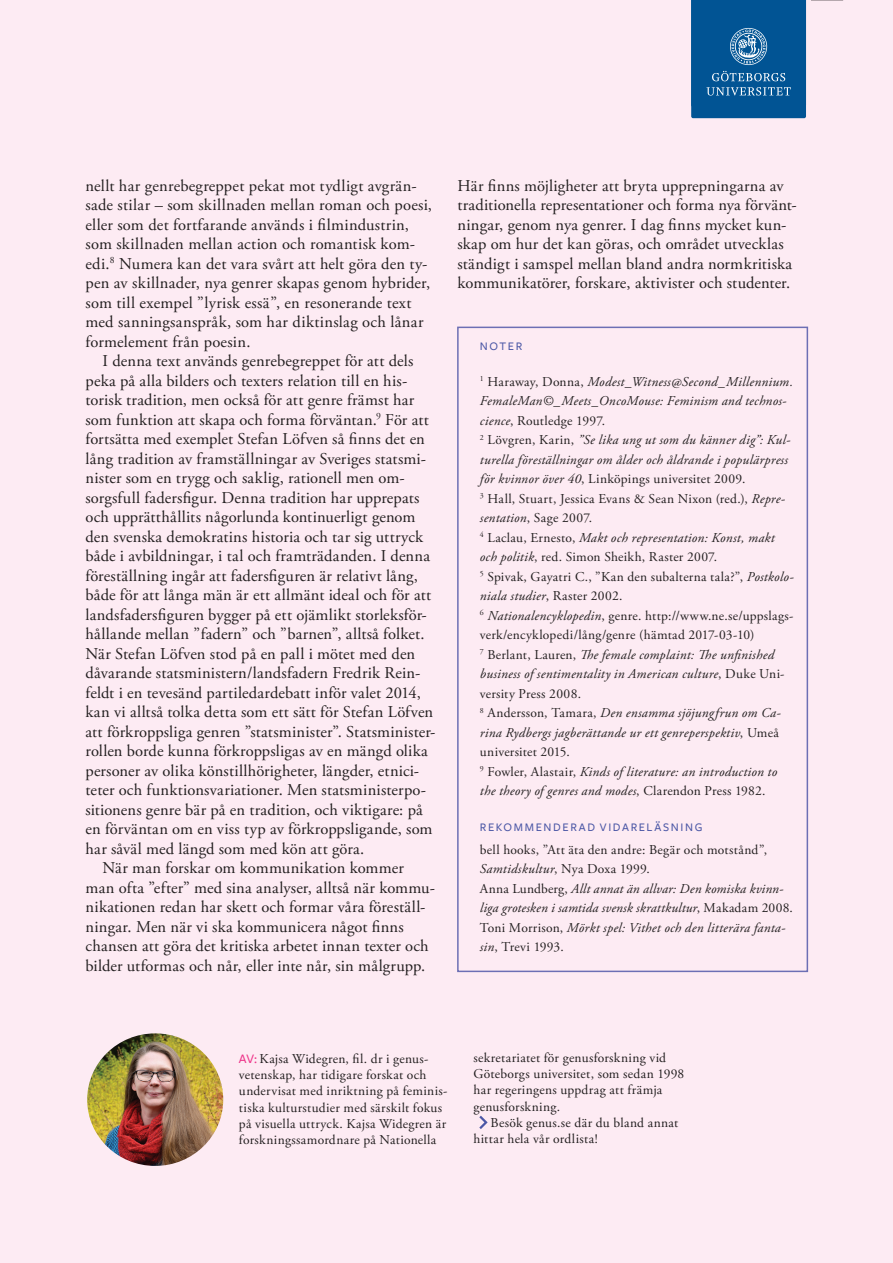
<style>
.page{position:relative;width:893px;height:1263px;background:#fdebf3}
.page>*{position:absolute;margin:0;border:0;box-sizing:border-box;transform-origin:0 0}
.t1{font:16.5px/19.5px "Adobe Garamond Pro";letter-spacing:.01em;color:#231f20}
.t2{font:italic 13.5px/19.5px "Adobe Garamond Pro";letter-spacing:.02em;color:#231f20}
.t3{font:13.5px/16.2px "Adobe Garamond Pro";letter-spacing:.025em;color:#231f20}
.t4{font:500 12px "Freight Sans";letter-spacing:.135em;color:#4c58a6}
.s1{font-style:normal}
.s2{font-family:"Freight Sans";font-weight:500;color:#ee378b}
</style>
<div class="page">
<div style="left:457px;top:327px;width:351px;height:645px;border:2px solid #6c6fb4"></div>
<svg style="left:691px;top:0;width:115px;height:118px;background:#105e9a"></svg>
<hr style="left:811px;top:0;width:32px;height:1px;background:#231f20">
<svg style="left:479px;top:1116px;width:9px;height:13px"></svg>
<img style="left:87px;top:1033px;width:136px;height:133px">
<p class="t1" style="left:86px;top:176px;width:348px">nellt har genrebegreppet pekat mot tydligt avgrän&shy;sade stilar – som skillnaden mellan roman och poesi, eller som det fortfarande används i filmindustrin, som skillnaden mellan action och romantisk kom&shy;edi.<sup>8</sup> Numera kan det vara svårt att helt göra den ty&shy;pen av skillnader, nya genrer skapas genom hybrider, som till exempel ”lyrisk essä”, en resonerande text med sanningsanspråk, som har diktinslag och lånar formelement från poesin.</p>
<p class="t1" style="left:103px;top:352px;width:312px">I denna text används genrebegreppet för att dels</p>
<p class="t1" style="left:86px;top:371px;width:323px">peka på alla bilders och texters relation till en his-</p>
<p class="t1" style="left:86px;top:391px;width:330px">torisk tradition, men också för att genre främst har</p>
<p class="t1" style="left:86px;top:410px;width:345px">som funktion att skapa och forma förväntan.<sup>9</sup> För att</p>
<p class="t1" style="left:86px;top:430px;width:341px">fortsätta med exemplet Stefan Löfven så finns det en</p>
<p class="t1" style="left:86px;top:449px;width:342px">lång tradition av framställningar av Sveriges statsmi-</p>
<p class="t1" style="left:86px;top:469px;width:321px">nister som en trygg och saklig, rationell men om-</p>
<p class="t1" style="left:86px;top:488px;width:335px">sorgsfull fadersfigur. Denna tradition har upprepats</p>
<p class="t1" style="left:86px;top:508px;width:331px">och upprätthållits någorlunda kontinuerligt genom</p>
<p class="t1" style="left:86px;top:527px;width:339px">den svenska demokratins historia och tar sig uttryck</p>
<p class="t1" style="left:86px;top:547px;width:346px">både i avbildningar, i tal och framträdanden. I denna</p>
<p class="t1" style="left:86px;top:566px;width:334px">föreställning ingår att fadersfiguren är relativt lång,</p>
<p class="t1" style="left:86px;top:586px;width:347px">både för att långa män är ett allmänt ideal och för att</p>
<p class="t1" style="left:86px;top:605px;width:343px">landsfadersfiguren bygger på ett ojämlikt storleksför-</p>
<p class="t1" style="left:86px;top:625px;width:341px">hållande mellan ”fadern” och ”barnen”, alltså folket.</p>
<p class="t1" style="left:86px;top:644px;width:331px">När Stefan Löfven stod på en pall i mötet med den</p>
<p class="t1" style="left:86px;top:664px;width:336px">dåvarande statsministern/landsfadern Fredrik Rein-</p>
<p class="t1" style="left:86px;top:683px;width:337px">feldt i en tevesänd partiledardebatt inför valet 2014,</p>
<p class="t1" style="left:86px;top:703px;width:349px">kan vi alltså tolka detta som ett sätt för Stefan Löfven</p>
<p class="t1" style="left:86px;top:722px;width:352px">att förkroppsliga genren ”statsminister”. Statsminister-</p>
<p class="t1" style="left:86px;top:742px;width:344px">rollen borde kunna förkroppsligas av en mängd olika</p>
<p class="t1" style="left:86px;top:761px;width:335px">personer av olika könstillhörigheter, längder, etnici-</p>
<p class="t1" style="left:86px;top:781px;width:342px">teter och funktionsvariationer. Men statsministerpo-</p>
<p class="t1" style="left:86px;top:800px;width:339px">sitionens genre bär på en tradition, och viktigare: på</p>
<p class="t1" style="left:86px;top:820px;width:348px">en förväntan om en viss typ av förkroppsligande, som</p>
<p class="t1" style="left:86px;top:839px;width:280px">har såväl med längd som med kön att göra.</p>
<p class="t1" style="left:103px;top:859px;width:303px">När man forskar om kommunikation kommer</p>
<p class="t1" style="left:86px;top:878px;width:351px">man ofta ”efter” med sina analyser, alltså när kommu-</p>
<p class="t1" style="left:86px;top:898px;width:342px">nikationen redan har skett och formar våra föreställ-</p>
<p class="t1" style="left:86px;top:917px;width:320px">ningar. Men när vi ska kommunicera något finns</p>
<p class="t1" style="left:86px;top:937px;width:345px">chansen att göra det kritiska arbetet innan texter och</p>
<p class="t1" style="left:86px;top:956px;width:341px">bilder utformas och når, eller inte når, sin målgrupp.</p>
<p class="t1" style="left:457px;top:176px;width:341px">Här finns möjligheter att bryta upprepningarna av traditionella representationer och forma nya förvänt&shy;ningar, genom nya genrer. I dag finns mycket kun&shy;skap om hur det kan göras, och området utvecklas ständigt i samspel mellan bland andra normkritiska kommunikatörer, forskare, aktivister och studenter.</p>
<p class="t4" style="left:480px;top:340px;width:44px">NOTER</p>
<p class="t2" style="left:480px;top:372px;width:315px"><sup>1</sup> <span class="s1">Haraway, Donna,</span> Modest_Witness@Second_Millennium.<br>FemaleMan©_Meets_OncoMouse: Feminism and technos&shy;cience<span class="s1">, Routledge 1997.<br></span><sup>2</sup> <span class="s1">Lövgren, Karin,</span> ”Se lika ung ut som du känner dig”: Kul&shy;turella föreställningar om ålder och åldrande i populärpress för kvinnor över 40<span class="s1">, Linköpings universitet 2009.<br></span><sup>3</sup> <span class="s1">Hall, Stuart, Jessica Evans &amp; Sean Nixon (red.),</span> Repre&shy;sentation<span class="s1">, Sage 2007.<br></span><sup>4</sup> <span class="s1">Laclau, Ernesto,</span> Makt och representation: Konst, makt och politik<span class="s1">, red. Simon Sheikh, Raster 2007.<br></span><sup>5</sup> <span class="s1">Spivak, Gayatri C., ”Kan den subalterna tala?”,</span> Postkolo&shy;niala studier<span class="s1">, Raster 2002.<br></span><sup>6</sup> Nationalencyklopedin<span class="s1">, genre. http://www.ne.se/uppslags&shy;verk/encyklopedi/lång/genre (hämtad 2017-03-10)<br></span><sup>7</sup> <span class="s1">Berlant, Lauren,</span> The female complaint: The unfinished business of sentimentality in American culture<span class="s1">, Duke Uni&shy;versity Press 2008.<br></span><sup>8</sup> <span class="s1">Andersson, Tamara,</span> Den ensamma sjöjungfrun om Ca&shy;rina Rydbergs jagberättande ur ett genreperspektiv<span class="s1">, Umeå universitet 2015.<br></span><sup>9</sup> <span class="s1">Fowler, Alastair,</span> Kinds of literature: an introduction to the theory of genres and modes<span class="s1">, Clarendon Press 1982.</span></p>
<p class="t4" style="left:480px;top:821px;width:224px">REKOMMENDERAD VIDARELÄSNING</p>
<p class="t2" style="left:480px;top:840px;width:315px"><span class="s1">bell hooks, ”Att äta den andre: Begär och motstånd”, </span>Samtidskultur<span class="s1">, Nya Doxa 1999.<br>Anna Lundberg,</span> Allt annat än allvar: Den komiska kvinn&shy;liga grotesken i samtida svensk skrattkultur<span class="s1">, Makadam 2008.<br>Toni Morrison,</span> Mörkt spel: Vithet och den litterära fanta&shy;sin<span class="s1">, Trevi 1993.</span></p>
<p class="t3" style="left:239px;top:1051px;width:210px"><span class="s2">AV:</span> Kajsa Widegren, fil. dr i genus&shy;vetenskap, har tidigare forskat och undervisat med inriktning på feminis&shy;tiska kulturstudier med särskilt fokus på visuella uttryck. Kajsa Widegren är forskningssamordnare på Nationella</p>
<p class="t3" style="left:473px;top:1050px;width:212px">sekretariatet för genusforskning vid<br>Göteborgs universitet, som sedan 1998 har regeringens uppdrag att främja genusforskning.</p>
<p class="t3" style="left:473px;top:1115px;width:206px;text-indent:17px">Besök genus.se där du bland annat hittar hela vår ordlista!</p>
</div>
